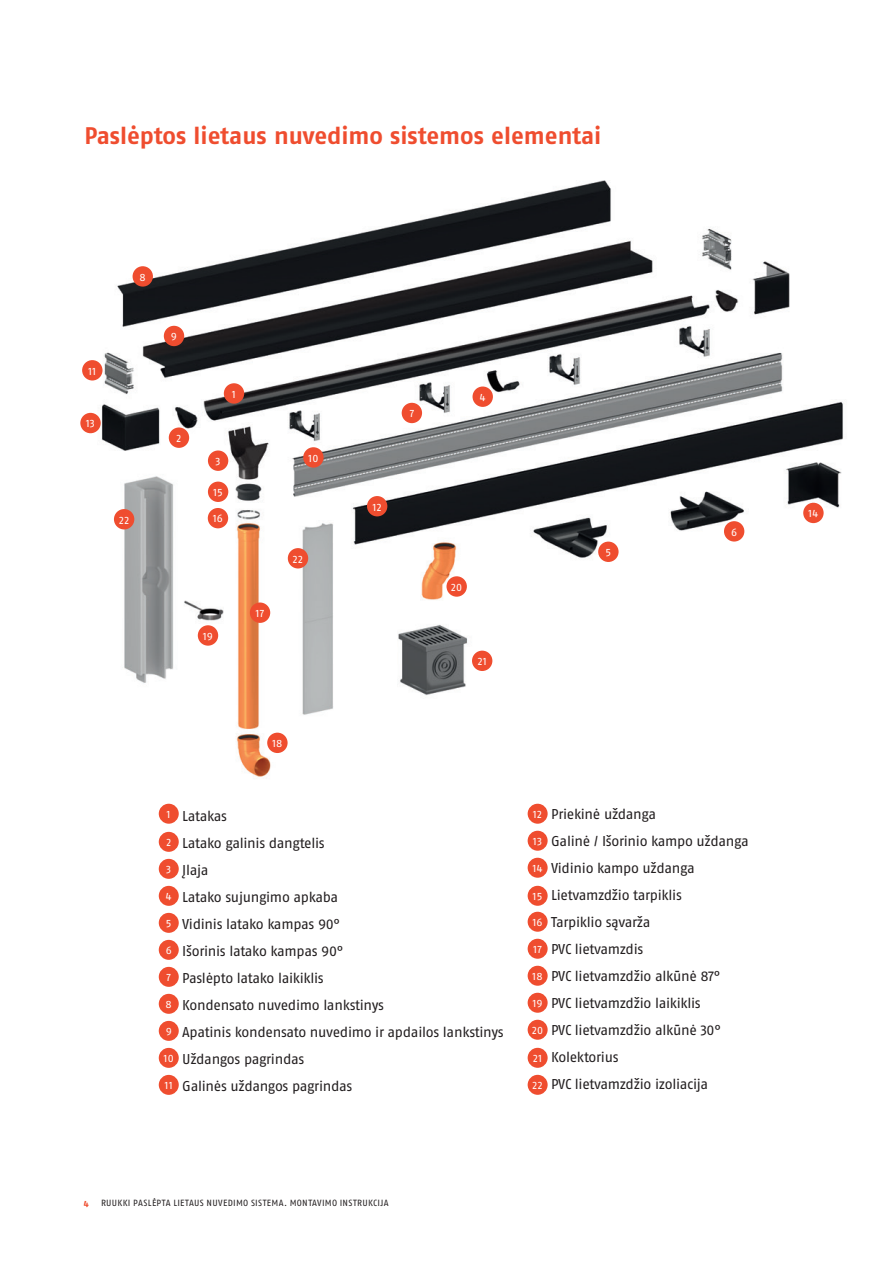
<style>
.page{position:relative;width:893px;height:1263px;background:#fff}
.page>*{position:absolute;margin:0;border:0;box-sizing:border-box;transform-origin:0 0}
.t1{font:700 24px "Fago Pro";color:#ef4d2f}
.t2{font:14.25px/27px "Fago Pro";letter-spacing:-.025em;color:#231f20}
.t3{font:10.65px "Fago Pro";letter-spacing:.035em;color:#fff}
.t4{font:9px "Fago Pro";letter-spacing:.03em;color:#231f20}
.t5{font:700 9px "Fago Pro";color:#ef4d2f}
.s1{font-size:10.65px;color:#fff}
</style>
<div class="page">
<img style="left:80px;top:180px;width:764px;height:597px">
<div style="left:159px;top:804px;width:20px;height:20px;background:#ef4d2f;border-radius:50%"></div>
<div style="left:159px;top:832px;width:20px;height:20px;background:#ef4d2f;border-radius:50%"></div>
<div style="left:159px;top:859px;width:20px;height:20px;background:#ef4d2f;border-radius:50%"></div>
<div style="left:159px;top:886px;width:20px;height:20px;background:#ef4d2f;border-radius:50%"></div>
<div style="left:159px;top:913px;width:20px;height:20px;background:#ef4d2f;border-radius:50%"></div>
<div style="left:159px;top:940px;width:20px;height:20px;background:#ef4d2f;border-radius:50%"></div>
<div style="left:159px;top:967px;width:20px;height:20px;background:#ef4d2f;border-radius:50%"></div>
<div style="left:159px;top:994px;width:20px;height:20px;background:#ef4d2f;border-radius:50%"></div>
<div style="left:159px;top:1021px;width:20px;height:20px;background:#ef4d2f;border-radius:50%"></div>
<div style="left:159px;top:1048px;width:20px;height:20px;background:#ef4d2f;border-radius:50%"></div>
<div style="left:159px;top:1075px;width:20px;height:20px;background:#ef4d2f;border-radius:50%"></div>
<div style="left:528px;top:804px;width:20px;height:20px;background:#ef4d2f;border-radius:50%"></div>
<div style="left:528px;top:831px;width:20px;height:20px;background:#ef4d2f;border-radius:50%"></div>
<div style="left:528px;top:858px;width:20px;height:20px;background:#ef4d2f;border-radius:50%"></div>
<div style="left:528px;top:886px;width:20px;height:20px;background:#ef4d2f;border-radius:50%"></div>
<div style="left:528px;top:912px;width:20px;height:20px;background:#ef4d2f;border-radius:50%"></div>
<div style="left:528px;top:939px;width:20px;height:20px;background:#ef4d2f;border-radius:50%"></div>
<div style="left:528px;top:966px;width:20px;height:20px;background:#ef4d2f;border-radius:50%"></div>
<div style="left:528px;top:993px;width:20px;height:20px;background:#ef4d2f;border-radius:50%"></div>
<div style="left:528px;top:1020px;width:20px;height:20px;background:#ef4d2f;border-radius:50%"></div>
<div style="left:528px;top:1048px;width:20px;height:20px;background:#ef4d2f;border-radius:50%"></div>
<div style="left:528px;top:1075px;width:20px;height:20px;background:#ef4d2f;border-radius:50%"></div>
<div style="left:367px;top:496px;width:20px;height:20px;background:#ef4d2f;border-radius:50%"></div>
<div style="left:169px;top:427px;width:20px;height:21px;background:#ef4d2f;border-radius:50%"></div>
<div style="left:114px;top:509px;width:20px;height:20px;background:#ef4d2f;border-radius:50%"></div>
<div style="left:250px;top:602px;width:20px;height:21px;background:#ef4d2f;border-radius:50%"></div>
<div style="left:267px;top:733px;width:21px;height:20px;background:#ef4d2f;border-radius:50%"></div>
<div style="left:446px;top:576px;width:21px;height:21px;background:#ef4d2f;border-radius:50%"></div>
<div style="left:472px;top:651px;width:20px;height:20px;background:#ef4d2f;border-radius:50%"></div>
<div style="left:208px;top:482px;width:20px;height:20px;background:#ef4d2f;border-radius:50%"></div>
<div style="left:303px;top:447px;width:21px;height:21px;background:#ef4d2f;border-radius:50%"></div>
<div style="left:402px;top:403px;width:20px;height:20px;background:#ef4d2f;border-radius:50%"></div>
<div style="left:82px;top:360px;width:21px;height:20px;background:#ef4d2f;border-radius:50%"></div>
<div style="left:133px;top:266px;width:20px;height:21px;background:#ef4d2f;border-radius:50%"></div>
<div style="left:472px;top:386px;width:21px;height:21px;background:#ef4d2f;border-radius:50%"></div>
<div style="left:224px;top:383px;width:20px;height:21px;background:#ef4d2f;border-radius:50%"></div>
<div style="left:164px;top:326px;width:20px;height:20px;background:#ef4d2f;border-radius:50%"></div>
<div style="left:598px;top:542px;width:21px;height:20px;background:#ef4d2f;border-radius:50%"></div>
<div style="left:724px;top:521px;width:20px;height:20px;background:#ef4d2f;border-radius:50%"></div>
<div style="left:803px;top:503px;width:21px;height:20px;background:#ef4d2f;border-radius:50%"></div>
<div style="left:208px;top:450px;width:20px;height:21px;background:#ef4d2f;border-radius:50%"></div>
<div style="left:198px;top:625px;width:20px;height:21px;background:#ef4d2f;border-radius:50%"></div>
<div style="left:208px;top:508px;width:20px;height:20px;background:#ef4d2f;border-radius:50%"></div>
<div style="left:80px;top:413px;width:21px;height:20px;background:#ef4d2f;border-radius:50%"></div>
<div style="left:288px;top:548px;width:20px;height:20px;background:#ef4d2f;border-radius:50%"></div>
<h1 class="t1" style="left:84px;top:122px;width:518px">Paslėptos lietaus nuvedimo sistemos elementai</h1>
<p class="t3" style="left:89px;top:364px;width:9px">11</p>
<p class="t3" style="left:86px;top:417px;width:10px">13</p>
<p class="t3" style="left:140px;top:271px;width:8px">8</p>
<p class="t3" style="left:171px;top:330px;width:8px">9</p>
<p class="t3" style="left:177px;top:432px;width:6px">2</p>
<p class="t3" style="left:119px;top:513px;width:12px">22</p>
<p class="t3" style="left:232px;top:388px;width:5px">1</p>
<p class="t3" style="left:216px;top:455px;width:7px">3</p>
<p class="t3" style="left:213px;top:486px;width:11px">15</p>
<p class="t3" style="left:213px;top:512px;width:11px">16</p>
<p class="t3" style="left:203px;top:630px;width:11px">19</p>
<p class="t3" style="left:256px;top:607px;width:10px">17</p>
<p class="t3" style="left:308px;top:452px;width:11px">10</p>
<p class="t3" style="left:293px;top:552px;width:12px">22</p>
<p class="t3" style="left:410px;top:407px;width:6px">7</p>
<p class="t3" style="left:373px;top:500px;width:10px">12</p>
<p class="t3" style="left:480px;top:391px;width:7px">4</p>
<p class="t3" style="left:451px;top:581px;width:13px">20</p>
<p class="t3" style="left:478px;top:655px;width:11px">21</p>
<p class="t3" style="left:606px;top:546px;width:7px">5</p>
<p class="t3" style="left:731px;top:525px;width:8px">6</p>
<p class="t3" style="left:272px;top:737px;width:12px">18</p>
<p class="t2" style="left:164px;top:802px;width:341px"><sup>1</sup> Latakas<br><span class="s1">2</span> Latako galinis dangtelis<br><span class="s1">3</span> Įlaja<br><span class="s1">4</span> Latako sujungimo apkaba<br><span class="s1">5</span> Vidinis latako kampas 90°<br><span class="s1">6</span> Išorinis latako kampas 90°<br><span class="s1">7</span> Paslėpto latako laikiklis<br><span class="s1">8</span> Kondensato nuvedimo lankstinys<br><span class="s1">9</span> Apatinis kondensato nuvedimo ir apdailos lankstinys<br><span class="s1">10</span> Uždangos pagrindas<br><span class="s1">11</span> Galinės uždangos pagrindas</p>
<p class="t2" style="left:532px;top:801px;width:218px"><span class="s1">12</span> Priekinė uždanga<br><span class="s1">13</span> Galinė / Išorinio kampo uždanga<br><span class="s1">14</span> Vidinio kampo uždanga<br><span class="s1">15</span> Lietvamzdžio tarpiklis<br><span class="s1">16</span> Tarpiklio sąvarža<br><span class="s1">17</span> PVC lietvamzdis<br><span class="s1">18</span> PVC lietvamzdžio alkūnė 87°<br><span class="s1">19</span> PVC lietvamzdžio laikiklis<br><span class="s1">20</span> PVC lietvamzdžio alkūnė 30°<br><span class="s1">21</span> Kolektorius<br><span class="s1">22</span> PVC lietvamzdžio izoliacija</p>
<p class="t5" style="left:84px;top:1197px;width:7px">4</p>
<p class="t4" style="left:101px;top:1197px;width:289px">RUUKKI PASLĖPTA LIETAUS NUVEDIMO SISTEMA. MONTAVIMO INSTRUKCIJA</p>
<p class="t3" style="left:809px;top:507px;width:11px">14</p>
</div>
